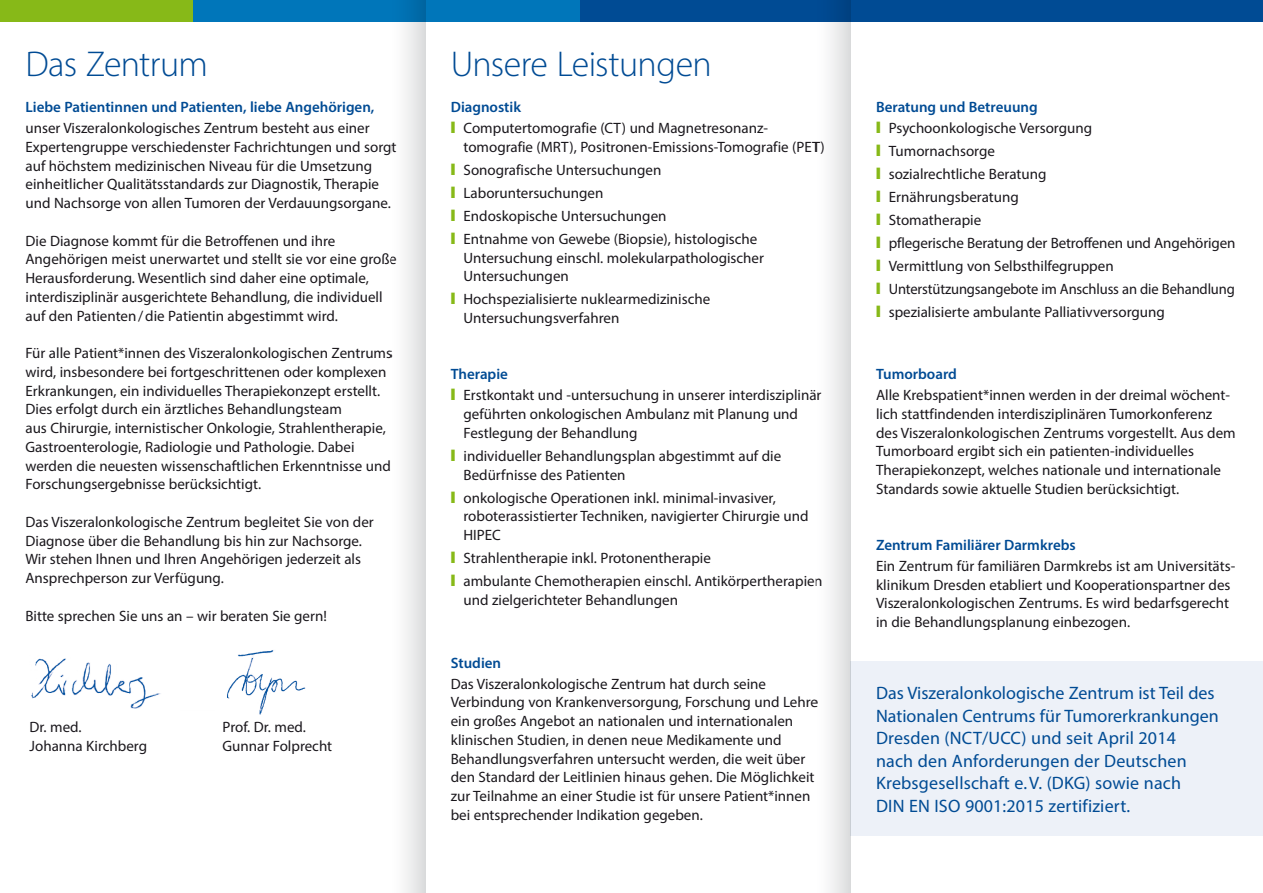
<style>
.page{position:relative;width:1263px;height:893px;background:#fff}
.page>*{position:absolute;margin:0;border:0;box-sizing:border-box;transform-origin:0 0}
.t1{font:300 36px "Myriad Pro";letter-spacing:-.02em;color:#004b94}
.t2{font:18px/22.5px "Myriad Pro";letter-spacing:.01em;color:#004b94}
.t3{font:15px/18.8px "Myriad Pro";color:#1a171c}
.t4{font:600 15px "Myriad Pro";color:#004b94}
.s1{font-weight:600;color:#004b94}
.s2{color:#87b918}
</style>
<div class="page">
<div style="left:850px;top:661px;width:413px;height:175px;background:#edf1f8"></div>
<div style="left:0;top:0;width:193px;height:21px;background:#87b918"></div>
<div style="left:580px;top:0;width:683px;height:21px;background:#004b94"></div>
<div style="left:193px;top:0;width:387px;height:21px;background:#0076ba"></div>
<img style="left:31px;top:658px;width:130px;height:51px">
<img style="left:227px;top:650px;width:79px;height:65px">
<div style="left:816px;top:0;width:34px;height:893px;background:linear-gradient(to right,#fdffff,#d9dcde)"></div>
<div style="left:391px;top:0;width:34px;height:893px;background:linear-gradient(to right,#fdffff,#d9dcde)"></div>
<h1 class="t1" style="left:26px;top:42px;width:184px">Das Zentrum</h1>
<h1 class="t1" style="left:451px;top:42px;width:263px">Unsere Leistungen</h1>
<p class="t4" style="left:26px;top:98px;width:350px">Liebe Patientinnen und Patienten, liebe Angehörigen,</p>
<p class="t3" style="left:26px;top:118px;width:372px">unser Viszeralonkologisches Zentrum besteht aus einer Expertengruppe verschiedenster Fachrichtungen und sorgt auf höchstem medizinischen Niveau für die Umsetzung einheitlicher Qualitätsstandards zur Diagnostik, Therapie und Nachsorge von allen Tumoren der Verdauungsorgane.</p>
<p class="t3" style="left:26px;top:231px;width:373px">Die Diagnose kommt für die Betroffenen und ihre Angehörigen meist unerwartet und stellt sie vor eine große Herausforderung. Wesentlich sind daher eine optimale, interdisziplinär ausgerichtete Behandlung, die individuell auf den Patienten/die Patientin abgestimmt wird.</p>
<p class="t3" style="left:25px;top:343px;width:368px">Für alle Patient*innen des Viszeralonkologischen Zentrums wird, insbesondere bei fortgeschrittenen oder komplexen Erkrankungen, ein individuelles Therapiekonzept erstellt.<br>Dies erfolgt durch ein ärztliches Behandlungsteam<br>aus Chirurgie, internistischer Onkologie, Strahlentherapie, Gastroenterologie, Radiologie und Pathologie. Dabei werden die neuesten wissenschaftlichen Erkenntnisse und Forschungsergebnisse berücksichtigt.</p>
<p class="t3" style="left:25px;top:512px;width:350px">Das Viszeralonkologische Zentrum begleitet Sie von der Diagnose über die Behandlung bis hin zur Nachsorge.<br>Wir stehen Ihnen und Ihren Angehörigen jederzeit als Ansprechperson zur Verfügung.</p>
<p class="t3" style="left:25px;top:606px;width:303px">Bitte sprechen Sie uns an – wir beraten Sie gern!</p>
<p class="t3" style="left:451px;top:97px;width:319px;line-height:20.9px"><span class="s1">Diagnostik<br></span><span class="s2">❙</span> Computertomografie (CT) und Magnetresonanz-</p>
<p class="t3" style="left:451px;top:135px;width:375px;line-height:23px;text-indent:13px">tomografie (MRT), Positronen-Emissions-Tomografie (PET) <span class="s2">❙</span> Sonografische Untersuchungen<br><span class="s2">❙</span> Laboruntersuchungen<br><span class="s2">❙</span> Endoskopische Untersuchungen<br><span class="s2">❙</span> Entnahme von Gewebe (Biopsie), histologische</p>
<p class="t3" style="left:463px;top:248px;width:302px">Untersuchung einschl. molekularpathologischer<br>Untersuchungen</p>
<p class="t3" style="left:463px;top:290px;width:248px;text-indent:-13px"><span class="s2">❙</span> Hochspezialisierte nuklearmedizinische<br>Untersuchungsverfahren</p>
<p class="t3" style="left:451px;top:364px;width:372px;line-height:20.9px"><span class="s1">Therapie<br></span><span class="s2">❙</span> Erstkontakt und -untersuchung in unserer interdisziplinär</p>
<p class="t3" style="left:463px;top:404px;width:336px">geführten onkologischen Ambulanz mit Planung und<br>Festlegung der Behandlung</p>
<p class="t3" style="left:463px;top:446px;width:319px;text-indent:-13px"><span class="s2">❙</span> individueller Behandlungsplan abgestimmt auf die<br>Bedürfnisse des Patienten</p>
<p class="t3" style="left:463px;top:488px;width:347px;text-indent:-13px"><span class="s2">❙</span> onkologische Operationen inkl. minimal-invasiver, roboterassistierter Techniken, navigierter Chirurgie und<br>HIPEC</p>
<p class="t3" style="left:451px;top:546px;width:374px;line-height:23px"><span class="s2">❙</span> Strahlentherapie inkl. Protonentherapie<br><span class="s2">❙</span> ambulante Chemotherapien einschl. Antikörpertherapien</p>
<p class="t3" style="left:463px;top:590px;width:216px">und zielgerichteter Behandlungen</p>
<p class="t3" style="left:30px;top:718px;width:119px">Dr. med.<br>Johanna Kirchberg</p>
<p class="t3" style="left:223px;top:718px;width:111px">Prof. Dr. med.<br>Gunnar Folprecht</p>
<p class="t4" style="left:451px;top:653px;width:52px">Studien</p>
<p class="t3" style="left:451px;top:674px;width:369px">Das Viszeralonkologische Zentrum hat durch seine Verbindung von Krankenversorgung, Forschung und Lehre ein großes Angebot an nationalen und internationalen klinischen Studien, in denen neue Medikamente und Behandlungsverfahren untersucht werden, die weit über den Standard der Leitlinien hinaus gehen. Die Möglichkeit zur Teilnahme an einer Studie ist für unsere Patient*innen bei entsprechender Indikation gegeben.</p>
<p class="t3" style="left:876px;top:97px;width:218px;line-height:20.9px"><span class="s1">Beratung und Betreuung<br></span><span class="s2">❙</span> Psychoonkologische Versorgung</p>
<p class="t3" style="left:876px;top:139px;width:361px;line-height:23px"><span class="s2">❙</span> Tumornachsorge<br><span class="s2">❙</span> sozialrechtliche Beratung<br><span class="s2">❙</span> Ernährungsberatung<br><span class="s2">❙</span> Stomatherapie<br><span class="s2">❙</span> pflegerische Beratung der Betroffenen und Angehörigen <span class="s2">❙</span> Vermittlung von Selbsthilfegruppen<br><span class="s2">❙</span> Unterstützungsangebote im Anschluss an die Behandlung <span class="s2">❙</span> spezialisierte ambulante Palliativversorgung</p>
<p class="t4" style="left:876px;top:365px;width:82px">Tumorboard</p>
<p class="t3" style="left:876px;top:385px;width:361px">Alle Krebspatient*innen werden in der dreimal wöchent&shy;lich stattfindenden interdisziplinären Tumorkonferenz des Viszeralonkologischen Zentrums vorgestellt. Aus dem Tumorboard ergibt sich ein patienten-individuelles Therapiekonzept, welches nationale und internationale Standards sowie aktuelle Studien berücksichtigt.</p>
<p class="t4" style="left:876px;top:535px;width:201px">Zentrum Familiärer Darmkrebs</p>
<p class="t3" style="left:876px;top:556px;width:360px">Ein Zentrum für familiären Darmkrebs ist am Universitäts&shy;klinikum Dresden etabliert und Kooperationspartner des Viszeralonkologischen Zentrums. Es wird bedarfsgerecht in die Behandlungsplanung einbezogen.</p>
<p class="t2" style="left:876px;top:681px;width:344px">Das Viszeralonkologische Zentrum ist Teil des Nationalen Centrums für Tumorerkrankungen Dresden (NCT/UCC) und seit April 2014<br>nach den Anforderungen der Deutschen Krebsgesellschaft e.V. (DKG) sowie nach<br>DIN EN ISO 9001:2015 zertifiziert.</p>
</div>
